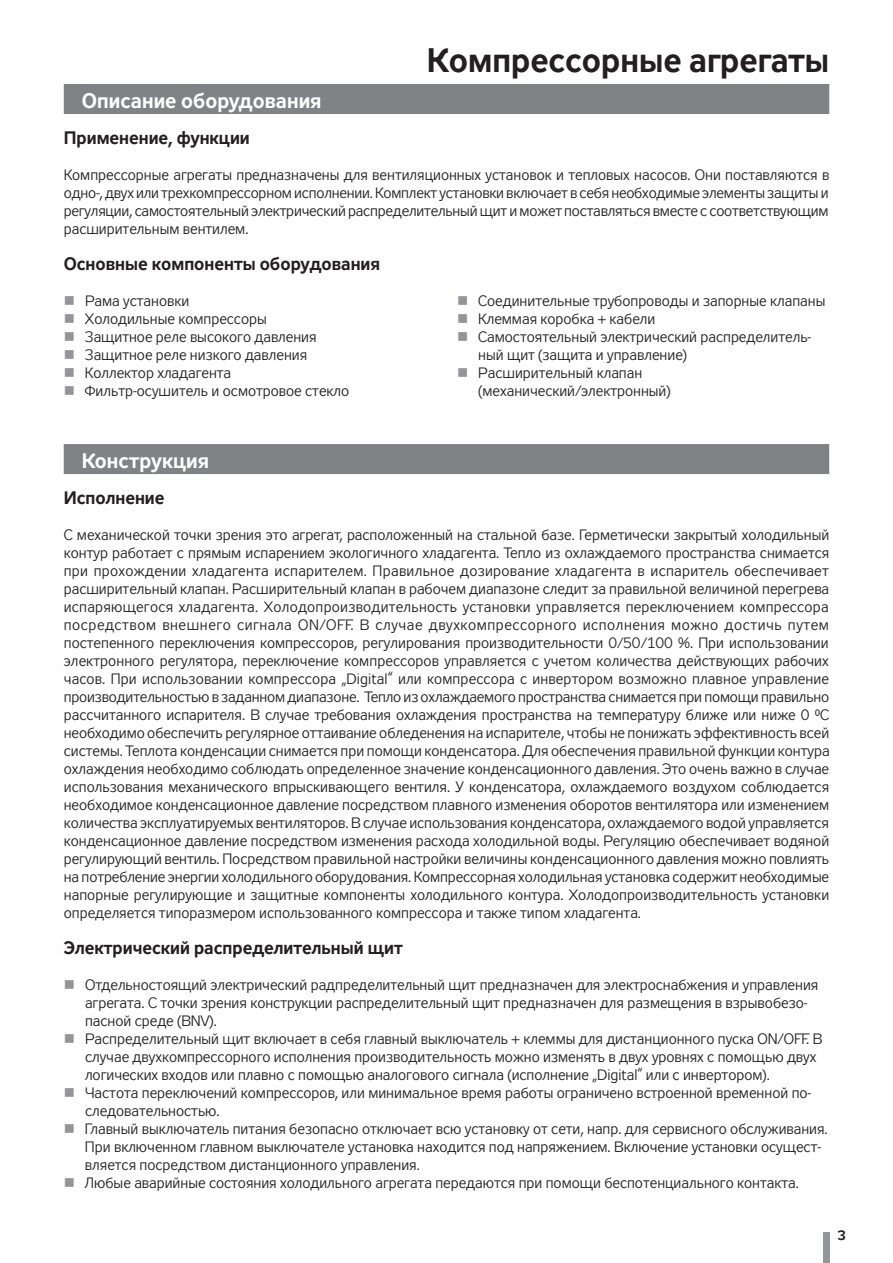
<style>
.page{position:relative;width:893px;height:1263px;background:#fff}
.page>*{position:absolute;margin:0;border:0;box-sizing:border-box;transform-origin:0 0}
.t1{font:700 33.9px "Zeppelin 31";color:#231f20}
.t2{font:700 21px "Zeppelin 31";color:#fff}
.t3{font:700 18px "Zeppelin 31";color:#231f20}
.t4{font:15px/18px "Zeppelin 31";color:#231f20}
.t5{font:700 13.5px "Zeppelin 31";color:#231f20}
</style>
<div class="page">
<div style="left:823px;top:1232px;width:6px;height:31px;background:#939598"></div>
<div style="left:64px;top:444px;width:765px;height:30px;background:#808285"></div>
<div style="left:64px;top:84px;width:765px;height:30px;background:#808285"></div>
<h2 class="t2" style="left:82px;top:89px;width:241px">Описание оборудования</h2>
<h1 class="t1" style="left:427px;top:41px;width:404px">Компрессорные агрегаты</h1>
<p class="t3" style="left:64px;top:128px;width:188px">Применение, функции</p>
<p class="t4" style="left:64px;top:167px;width:767px;text-align:justify">Компрессорные агрегаты предназначены для вентиляционных установок и тепловых насосов. Они поставляются в одно-, двух или трехкомпрессорном исполнении. Комплект установки включает в себя необходимые элементы защиты и регуляции, самостоятельный электрический распределительный щит и может поставляться вместе с соответствующим расширительным вентилем.</p>
<p class="t3" style="left:64px;top:254px;width:318px">Основные компоненты оборудования</p>
<p class="t4" style="left:85px;top:293px;width:266px">Рама установки<br>Холодильные компрессоры<br>Защитное реле высокого давления<br>Защитное реле низкого давления<br>Коллектор хладагента<br>Фильтр-осушитель и осмотровое стекло</p>
<p class="t4" style="left:478px;top:293px;width:349px">Соединительные трубопроводы и запорные клапаны Клеммая коробка + кабели<br>Самостоятельный электрический распределитель&shy;ный щит (защита и управление)<br>Расширительный клапан (механический/электронный)</p>
<h2 class="t2" style="left:82px;top:449px;width:129px">Конструкция</h2>
<p class="t3" style="left:64px;top:488px;width:102px">Исполнение</p>
<p class="t4" style="left:64px;top:527px;width:767px;text-align:justify">С механической точки зрения это агрегат, расположенный на стальной базе. Герметически закрытый холодильный контур работает с прямым испарением экологичного хладагента. Тепло из охлаждаемого пространства снимается при прохождении хладагента испарителем. Правильное дозирование хладагента в испаритель обеспечивает расширительный клапан. Расширительный клапан в рабочем диапазоне следит за правильной величиной перегрева испаряющегося хладагента. Холодопроизводительность установки управляется переключением компрессора посредством внешнего сигнала ON/OFF. В случае двухкомпрессорного исполнения можно достичь путем постепенного переключения компрессоров, регулирования производительности 0/50/100 %. При использовании электронного регулятора, переключение компрессоров управляется с учетом количества действующих рабочих часов. При использовании компрессора „Digital“ или компрессора с инвертором возможно плавное управление производительностью в заданном диапазоне. Тепло из охлаждаемого пространства снимается при помощи правильно рассчитанного испарителя. В случае требования охлаждения пространства на температуру ближе или ниже 0 °C необходимо обеспечить регулярное оттаивание обледенения на испарителе, чтобы не понижать эффективность всей системы. Теплота конденсации снимается при помощи конденсатора. Для обеспечения правильной функции контура охлаждения необходимо соблюдать определенное значение конденсационного давления. Это очень важно в случае использования механического впрыскивающего вентиля. У конденсатора, охлаждаемого воздухом соблюдается необходимое конденсационное давление посредством плавного изменения оборотов вентилятора или изменением количества эксплуатируемых вентиляторов. В случае использования конденсатора, охлаждаемого водой управляется конденсационное давление посредством изменения расхода холодильной воды. Регуляцию обеспечивает водяной регулирующий вентиль. Посредством правильной настройки величины конденсационного давления можно повлиять на потребление энергии холодильного оборудования. Компрессорная холодильная установка содержит необходимые напорные регулирующие и защитные компоненты холодильного контура. Холодопроизводительность установки определяется типоразмером использованного компрессора и также типом хладагента.</p>
<p class="t3" style="left:64px;top:938px;width:340px">Электрический распределительный щит</p>
<p class="t4" style="left:85px;top:977px;width:744px">Отдельностоящий электрический радпределительный щит предназначен для электроснабжения и управления агрегата. С точки зрения конструкции распределительный щит предназначен для размещения в взрывобезо&shy;пасной среде (BNV).<br>Распределительный щит включает в себя главный выключатель + клеммы для дистанционного пуска ON/OFF. В случае двухкомпрессорного исполнения производительность можно изменять в двух уровнях с помощью двух логических входов или плавно с помощью аналогового сигнала (исполнение „Digital“ или с инвертором).<br>Частота переключений компрессоров, или минимальное время работы ограничено встроенной временной по&shy;следовательностью.<br>Главный выключатель питания безопасно отключает всю установку от сети, напр. для сервисного обслуживания.<br>При включенном главном выключателе установка находится под напряжением. Включение установки осущест&shy;вляется посредством дистанционного управления.<br>Любые аварийные состояния холодильного агрегата передаются при помощи беспотенциального контакта.</p>
<p class="t5" style="left:838px;top:1228px;width:10px">3</p>
</div>
